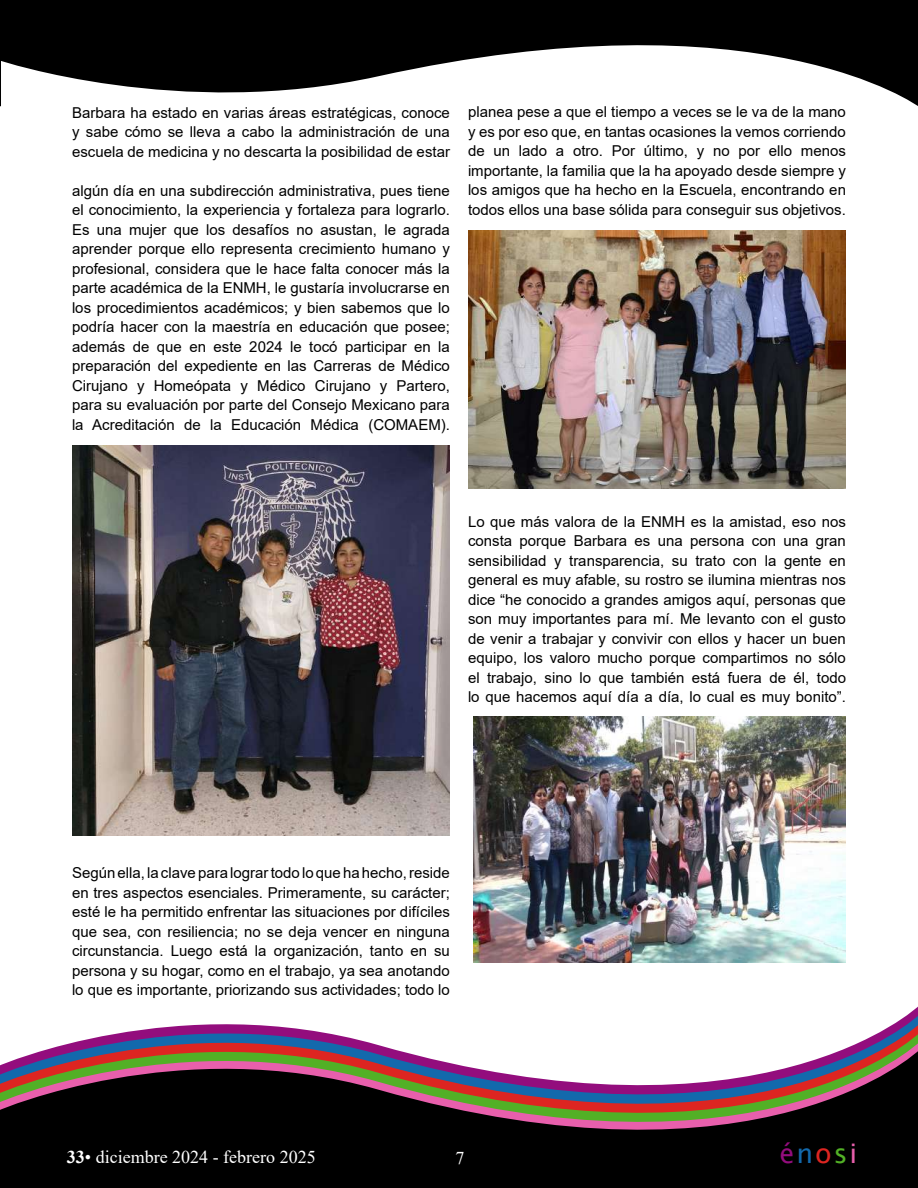
<style>
.page{position:relative;width:918px;height:1188px;background:#fff}
.page>*{position:absolute;margin:0;border:0;box-sizing:border-box;transform-origin:0 0}
.t1{font:27px "Lucida Sans";letter-spacing:.075em;color:#930d7d}
.t2{font:18px "Times New Roman";color:#fff}
.t3{font:15px/19.5px "Arial";color:#000;text-align:justify}
.s1{font-weight:700}
.s2{color:#1369ac}
.s3{color:#dd2521}
.s4{color:#52b026}
.s5{color:#e85fac}
</style>
<div class="page">
<svg style="left:121px;top:1025px;width:797px;height:8px"></svg>
<svg style="left:0;top:1033px;width:918px;height:155px;background:#4a3d42"></svg>
<img style="left:72px;top:446px;width:378px;height:390px">
<img style="left:468px;top:231px;width:378px;height:257px">
<svg style="left:0;top:0;width:918px;height:120px;fill:#000"></svg>
<img style="left:474px;top:716px;width:372px;height:246px">
<p class="t3" style="left:72px;top:102px;width:380px">Barbara ha estado en varias áreas estratégicas, conoce y sabe cómo se lleva a cabo la administración de una escuela de medicina y no descarta la posibilidad de estar</p>
<p class="t3" style="left:72px;top:180px;width:380px">algún día en una subdirección administrativa, pues tiene el conocimiento, la experiencia y fortaleza para lograrlo.<br>Es una mujer que los desafíos no asustan, le agrada aprender porque ello representa crecimiento humano y profesional, considera que le hace falta conocer más la parte académica de la ENMH, le gustaría involucrarse en los procedimientos académicos; y bien sabemos que lo podría hacer con la maestría en educación que posee; además de que en este 2024 le tocó participar en la preparación del expediente en las Carreras de Médico Cirujano y Homeópata y Médico Cirujano y Partero, para su evaluación por parte del Consejo Mexicano para la Acreditación de la Educación Médica (COMAEM).</p>
<p class="t3" style="left:468px;top:102px;width:380px">planea pese a que el tiempo a veces se le va de la mano y es por eso que, en tantas ocasiones la vemos corriendo de un lado a otro. Por último, y no por ello menos importante, la familia que la ha apoyado desde siempre y los amigos que ha hecho en la Escuela, encontrando en todos ellos una base sólida para conseguir sus objetivos.</p>
<p class="t3" style="left:468px;top:512px;width:380px">Lo que más valora de la ENMH es la amistad, eso nos consta porque Barbara es una persona con una gran sensibilidad y transparencia, su trato con la gente en general es muy afable, su rostro se ilumina mientras nos dice “he conocido a grandes amigos aquí, personas que son muy importantes para mí. Me levanto con el gusto de venir a trabajar y convivir con ellos y hacer un buen equipo, los valoro mucho porque compartimos no sólo el trabajo, sino lo que también está fuera de él, todo lo que hacemos aquí día a día, lo cual es muy bonito”.</p>
<p class="t3" style="left:72px;top:863px;width:380px">Según ella, la clave para lograr todo lo que ha hecho, reside en tres aspectos esenciales. Primeramente, su carácter; esté le ha permitido enfrentar las situaciones por difíciles que sea, con resiliencia; no se deja vencer en ninguna circunstancia. Luego está la organización, tanto en su persona y su hogar, como en el trabajo, ya sea anotando lo que es importante, priorizando sus actividades; todo lo</p>
<p class="t2" style="left:67px;top:1144px;width:250px"><span class="s1">33</span>• diciembre 2024 - febrero 2025</p>
<p class="t2" style="left:456px;top:1145px;width:10px">7</p>
<h1 class="t1" style="left:779px;top:1138px;width:80px">é<span class="s2">n</span><span class="s3">o</span><span class="s4">s</span><span class="s5">i</span></h1>
</div>
